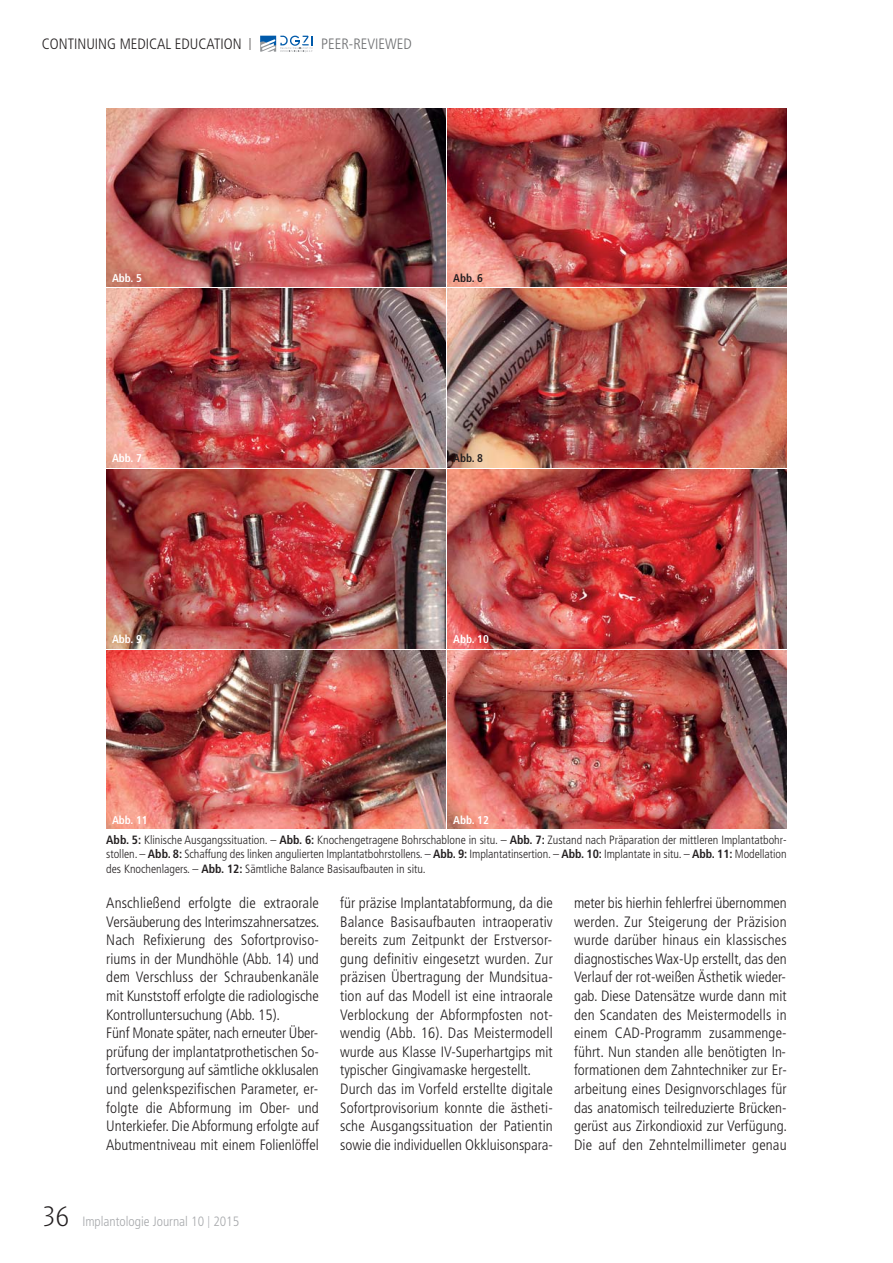
<style>
.page{position:relative;width:893px;height:1263px;background:#fff}
.page>*{position:absolute;margin:0;border:0;box-sizing:border-box;transform-origin:0 0}
.t1{font:300 condensed 15px/18.6px "Frutiger";color:#231f20}
.t2{font:300 condensed 15px "Frutiger";color:#6d6e70}
.t3{font:300 condensed 13.5px "Frutiger";color:#a7a9ac}
.t4{font:300 condensed 12px/14.4px "Frutiger";color:#231f20;text-align:justify}
.t5{font:700 condensed 11.25px "Frutiger";color:#fff}
.t6{font:700 condensed 11.25px "Frutiger";color:#231f20}
.s1{font-size:12px}
.s2{font-weight:700}
.s3{font-family:"Glasgow";font-weight:200;font-stretch:normal;font-size:27px;color:#231f20}
</style>
<div class="page">
<img style="left:106px;top:469px;width:339px;height:179px">
<img style="left:448px;top:469px;width:339px;height:179px">
<img style="left:106px;top:650px;width:339px;height:179px">
<img style="left:448px;top:650px;width:339px;height:179px">
<img style="left:106px;top:289px;width:339px;height:178px">
<img style="left:448px;top:289px;width:339px;height:178px">
<img style="left:106px;top:108px;width:339px;height:179px">
<img style="left:448px;top:108px;width:339px;height:179px">
<svg style="left:260px;top:36px;width:53px;height:16px"></svg>
<p class="t1" style="left:42px;top:36px;width:211px">CONTINUING MEDICAL EDUCATION <span class="s1">|</span></p>
<p class="t2" style="left:321px;top:38px;width:92px">PEER-REVIEWED</p>
<p class="t5" style="left:112px;top:272px;width:31px">Abb. 5</p>
<p class="t6" style="left:453px;top:272px;width:31px">Abb. 6</p>
<p class="t5" style="left:112px;top:453px;width:31px">Abb. 7</p>
<p class="t6" style="left:453px;top:453px;width:31px">Abb. 8</p>
<p class="t5" style="left:112px;top:634px;width:31px">Abb. 9</p>
<p class="t5" style="left:453px;top:634px;width:37px">Abb. 10</p>
<p class="t5" style="left:112px;top:814px;width:37px">Abb. 11</p>
<p class="t5" style="left:453px;top:814px;width:37px">Abb. 12</p>
<p class="t4" style="left:106px;top:833px;width:682px"><span class="s2">Abb. 5:</span> Klinische Ausgangssituation. – <span class="s2">Abb. 6:</span> Knochengetragene Bohrschablone in situ. – <span class="s2">Abb. 7:</span> Zustand nach Präparation der mittleren Implantatbohr&shy;stollen. – <span class="s2">Abb. 8:</span> Schaffung des linken angulierten Implantatbohrstollens. – <span class="s2">Abb. 9:</span> Implantatinsertion. – <span class="s2">Abb. 10:</span> Implantate in situ. – <span class="s2">Abb. 11:</span> Modellation des Knochenlagers. – <span class="s2">Abb. 12:</span> Sämtliche Balance Basisaufbauten in situ.</p>
<p class="t1" style="left:106px;top:895px;width:215px">Anschließend erfolgte die extraorale Versäuberung des Interimszahnersatzes.<br>Nach Refixierung des Sofortproviso - riums in der Mundhöhle (Abb. 14) und dem Verschluss der Schraubenkanäle mit Kunststoff erfolgte die radiologische Kontrolluntersuchung (Abb. 15).<br>Fünf Monate später, nach erneuter Über&shy;prüfung der implantatprothetischen So&shy;fortversorgung auf sämtliche okklusalen und gelenkspezifischen Parameter, er&shy;folgte die Abformung im Ober- und Unterkiefer. Die Abformung erfolgte auf Abutmentniveau mit einem Folienlöffel</p>
<p class="t1" style="left:340px;top:895px;width:214px">für präzise Implantatabformung, da die Balance Basisaufbauten intraoperativ bereits zum Zeitpunkt der Erstversor&shy;gung definitiv eingesetzt wurden. Zur präzisen Übertragung der Mundsitua&shy;tion auf das Modell ist eine intraorale Verblockung der Abformpfosten not&shy;wendig (Abb. 16). Das Meistermodell wurde aus Klasse IV-Superhartgips mit typischer Gingivamaske hergestellt.<br>Durch das im Vorfeld erstellte digitale Sofortprovisorium konnte die ästheti&shy;sche Ausgangssituation der Patientin sowie die individuellen Okkluisonspara-</p>
<p class="t1" style="left:574px;top:895px;width:215px;text-align:justify">meter bis hierhin fehlerfrei übernommen werden. Zur Steigerung der Präzision wurde darüber hinaus ein klassisches diagnostisches Wax-Up erstellt, das den Verlauf der rot-weißen Ästhetik wieder&shy;gab. Diese Datensätze wurde dann mit den Scandaten des Meistermodells in einem CAD-Programm zusammenge&shy;führt. Nun standen alle benötigten In&shy;formationen dem Zahntechniker zur Er&shy;arbeitung eines Designvorschlages für das anatomisch teilreduzierte Brücken&shy;gerüst aus Zirkondioxid zur Verfügung.<br>Die auf den Zehntelmillimeter genau</p>
<p class="t3" style="left:43px;top:1216px;width:198px"><span class="s3">36</span> Implantologie Journal 10 <span class="s1">|</span> 2015</p>
</div>
